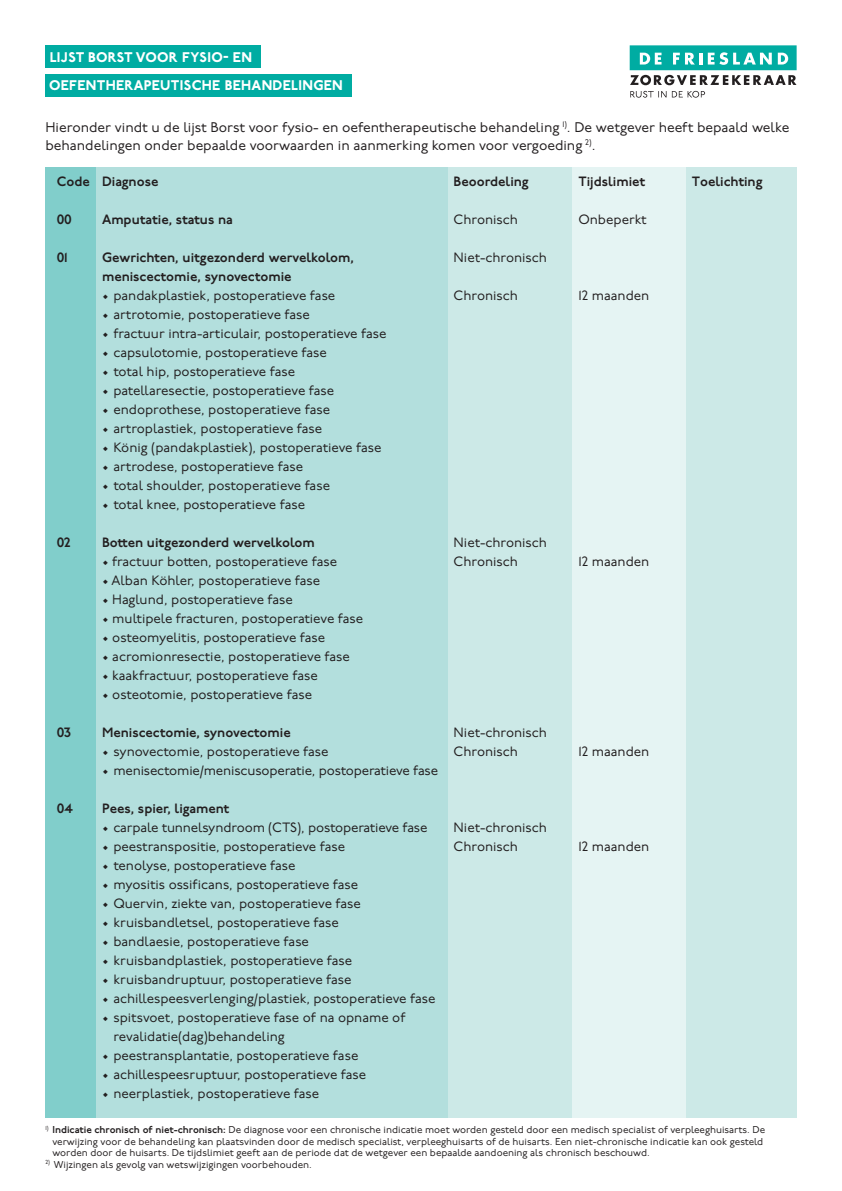
<style>
.page{position:relative;width:842px;height:1191px;background:#fff}
.page>*{position:absolute;margin:0;border:0;box-sizing:border-box;transform-origin:0 0}
.t1{font:14px/18px "P22 Underground Pro";color:#231f20}
.t2{font:800 14px/28px "P22 Underground Pro";letter-spacing:.02em;color:#fff}
.t3{font:13.6px/19px "P22 Underground Pro";color:#231f20}
.t4{font:600 13.6px/19px "P22 Underground Pro";color:#231f20}
.t5{font:10px/11.6px "P22 Underground Pro";color:#231f20}
.s1{font-weight:600}
</style>
<div class="page">
<div style="left:45px;top:167px;width:51px;height:950px;background:#81cecb"></div>
<div style="left:96px;top:167px;width:352px;height:950px;background:#b3dfdd"></div>
<div style="left:448px;top:167px;width:125px;height:950px;background:#cce9e7"></div>
<div style="left:573px;top:167px;width:113px;height:950px;background:#e5f4f3"></div>
<div style="left:686px;top:167px;width:111px;height:950px;background:#cce9e7"></div>
<div style="left:45px;top:45px;width:216px;height:23px;background:#00aca2"></div>
<div style="left:45px;top:74px;width:306px;height:22px;background:#00aca2"></div>
<svg style="left:630px;top:45px;width:167px;height:40px"></svg>
<svg style="left:630px;top:91px;width:36px;height:7px"></svg>
<svg style="left:672px;top:91px;width:33px;height:7px"></svg>
<p class="t2" style="left:49px;top:42px;width:295px">LIJST BORST VOOR FYSIO- EN<br>OEFENTHERAPEUTISCHE BEHANDELINGEN</p>
<p class="t1" style="left:45px;top:117px;width:745px">Hieronder vindt u de lijst Borst voor fysio- en oefentherapeutische behandeling <sup>1)</sup>. De wetgever heeft bepaald welke behandelingen onder bepaalde voorwaarden in aanmerking komen voor vergoeding <sup>2)</sup>.</p>
<p class="t4" style="left:57px;top:172px;width:103px">Code Diagnose</p>
<p class="t4" style="left:454px;top:172px;width:77px">Beoordeling</p>
<p class="t4" style="left:578px;top:172px;width:68px">Tijdslimiet</p>
<p class="t4" style="left:692px;top:172px;width:72px">Toelichting</p>
<p class="t4" style="left:57px;top:210px;width:17px">00</p>
<p class="t4" style="left:57px;top:248px;width:13px">01</p>
<p class="t4" style="left:57px;top:533px;width:16px">02</p>
<p class="t4" style="left:57px;top:723px;width:16px">03</p>
<p class="t4" style="left:57px;top:799px;width:18px">04</p>
<p class="t4" style="left:102px;top:210px;width:132px">Amputatie, status na</p>
<p class="t4" style="left:102px;top:248px;width:253px">Gewrichten, uitgezonderd wervelkolom, meniscectomie, synovectomie</p>
<p class="t3" style="left:102px;top:285px;width:235px">• pandakplastiek, postoperatieve fase</p>
<p class="t3" style="left:102px;top:304px;width:209px">• artrotomie, postoperatieve fase</p>
<p class="t3" style="left:102px;top:323px;width:286px">• fractuur intra-articulair, postoperatieve fase</p>
<p class="t3" style="left:102px;top:342px;width:226px">• capsulotomie, postoperatieve fase</p>
<p class="t3" style="left:102px;top:361px;width:195px">• total hip, postoperatieve fase</p>
<p class="t3" style="left:102px;top:380px;width:234px">• patellaresectie, postoperatieve fase</p>
<p class="t3" style="left:102px;top:399px;width:229px">• endoprothese, postoperatieve fase</p>
<p class="t3" style="left:102px;top:418px;width:222px">• artroplastiek, postoperatieve fase</p>
<p class="t3" style="left:102px;top:437px;width:281px">• König (pandakplastiek), postoperatieve fase</p>
<p class="t3" style="left:102px;top:456px;width:202px">• artrodese, postoperatieve fase</p>
<p class="t3" style="left:102px;top:475px;width:229px">• total shoulder, postoperatieve fase</p>
<p class="t3" style="left:102px;top:494px;width:204px">• total knee, postoperatieve fase</p>
<p class="t4" style="left:102px;top:533px;width:214px">Botten uitgezonderd wervelkolom</p>
<p class="t3" style="left:102px;top:551px;width:237px">• fractuur botten, postoperatieve fase</p>
<p class="t3" style="left:102px;top:570px;width:220px">• Alban Köhler, postoperatieve fase</p>
<p class="t3" style="left:102px;top:589px;width:192px">• Haglund, postoperatieve fase</p>
<p class="t3" style="left:102px;top:608px;width:263px">• multipele fracturen, postoperatieve fase</p>
<p class="t3" style="left:102px;top:627px;width:225px">• osteomyelitis, postoperatieve fase</p>
<p class="t3" style="left:102px;top:646px;width:249px">• acromionresectie, postoperatieve fase</p>
<p class="t3" style="left:102px;top:665px;width:217px">• kaakfractuur, postoperatieve fase</p>
<p class="t3" style="left:102px;top:684px;width:212px">• osteotomie, postoperatieve fase</p>
<p class="t4" style="left:102px;top:723px;width:190px">Meniscectomie, synovectomie</p>
<p class="t3" style="left:102px;top:741px;width:228px">• synovectomie, postoperatieve fase</p>
<p class="t3" style="left:102px;top:760px;width:338px">• menisectomie/meniscusoperatie, postoperatieve fase</p>
<p class="t4" style="left:102px;top:799px;width:129px">Pees, spier, ligament</p>
<p class="t3" style="left:102px;top:817px;width:327px">• carpale tunnelsyndroom (CTS), postoperatieve fase</p>
<p class="t3" style="left:102px;top:836px;width:245px">• peestranspositie, postoperatieve fase</p>
<p class="t3" style="left:102px;top:855px;width:195px">• tenolyse, postoperatieve fase</p>
<p class="t3" style="left:102px;top:874px;width:258px">• myositis ossificans, postoperatieve fase</p>
<p class="t3" style="left:102px;top:893px;width:260px">• Quervin, ziekte van, postoperatieve fase</p>
<p class="t3" style="left:102px;top:912px;width:238px">• kruisbandletsel, postoperatieve fase</p>
<p class="t3" style="left:102px;top:931px;width:208px">• bandlaesie, postoperatieve fase</p>
<p class="t3" style="left:102px;top:950px;width:252px">• kruisbandplastiek, postoperatieve fase</p>
<p class="t3" style="left:102px;top:969px;width:251px">• kruisbandruptuur, postoperatieve fase</p>
<p class="t3" style="left:102px;top:988px;width:335px">• achillespeesverlenging/plastiek, postoperatieve fase</p>
<p class="t3" style="left:113px;top:1007px;width:294px;text-indent:-11px">• spitsvoet, postoperatieve fase of na opname of revalidatie(dag)behandeling</p>
<p class="t3" style="left:102px;top:1045px;width:258px">• peestransplantatie, postoperatieve fase</p>
<p class="t3" style="left:102px;top:1064px;width:266px">• achillespeesruptuur, postoperatieve fase</p>
<p class="t3" style="left:102px;top:1083px;width:219px">• neerplastiek, postoperatieve fase</p>
<p class="t3" style="left:454px;top:209px;width:66px">Chronisch</p>
<p class="t3" style="left:454px;top:247px;width:95px">Niet-chronisch</p>
<p class="t3" style="left:454px;top:285px;width:66px">Chronisch</p>
<p class="t3" style="left:454px;top:532px;width:95px">Niet-chronisch<br>Chronisch</p>
<p class="t3" style="left:454px;top:722px;width:95px">Niet-chronisch<br>Chronisch</p>
<p class="t3" style="left:454px;top:817px;width:95px">Niet-chronisch<br>Chronisch</p>
<p class="t3" style="left:578px;top:209px;width:70px">Onbeperkt</p>
<p class="t3" style="left:578px;top:285px;width:72px">12 maanden</p>
<p class="t3" style="left:578px;top:551px;width:72px">12 maanden</p>
<p class="t3" style="left:578px;top:741px;width:72px">12 maanden</p>
<p class="t3" style="left:578px;top:836px;width:72px">12 maanden</p>
<p class="t5" style="left:52px;top:1123px;width:714px;text-indent:-7px"><sup>1)</sup> <span class="s1">Indicatie chronisch of niet-chronisch:</span> De diagnose voor een chronische indicatie moet worden gesteld door een medisch specialist of verpleeghuisarts. De verwijzing voor de behandeling kan plaatsvinden door de medisch specialist, verpleeghuisarts of de huisarts. Een niet-chronische indicatie kan ook gesteld worden door de huisarts. De tijdslimiet geeft aan de periode dat de wetgever een bepaalde aandoening als chronisch beschouwd.</p>
<p class="t5" style="left:45px;top:1158px;width:268px"><sup>2)</sup> Wijzingen als gevolg van wetswijzigingen voorbehouden.</p>
</div>
